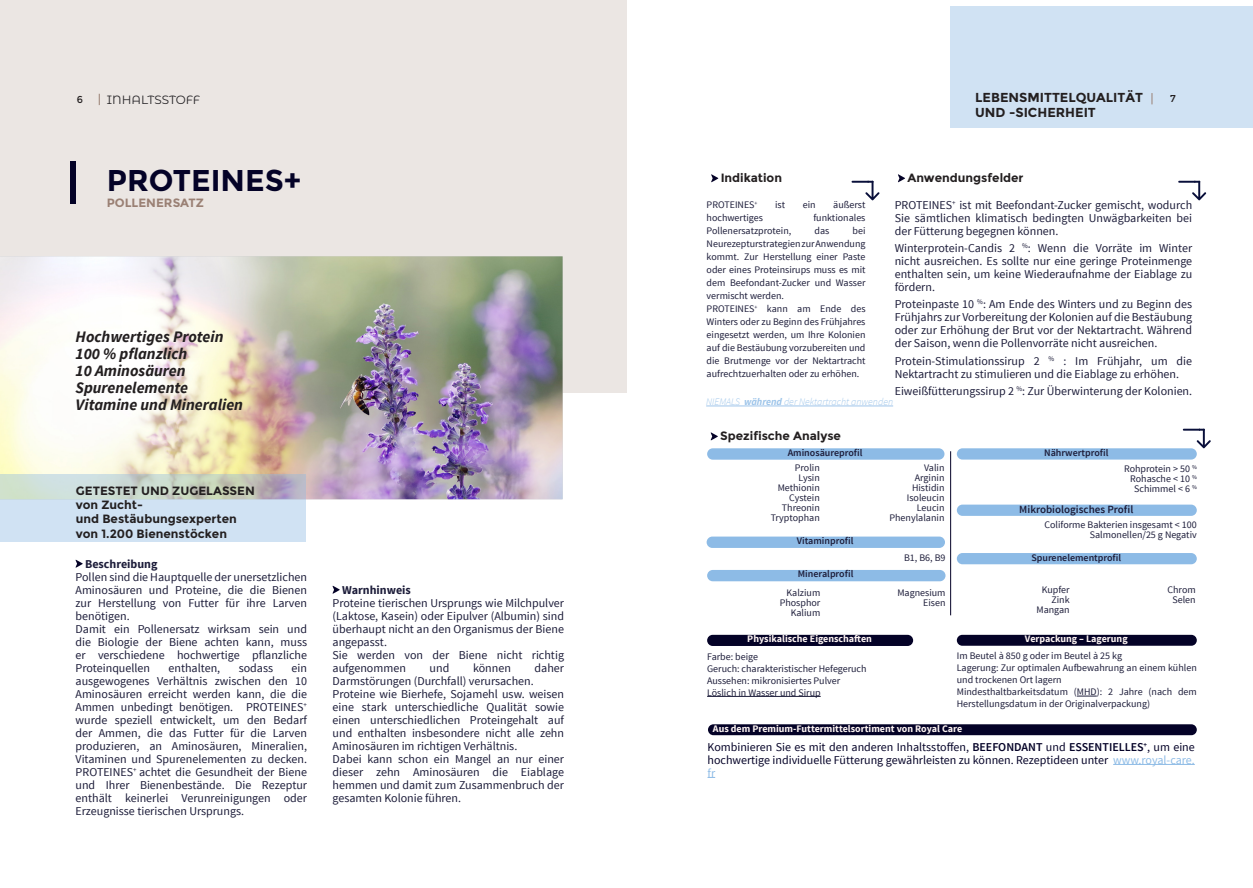
<style>
.page{position:relative;width:1253px;height:888px;background:#fff}
.page>*{position:absolute;margin:0;border:0;box-sizing:border-box;transform-origin:0 0}
.t1{font:700 30px "Montserrat";color:#040227}
.t2{font:italic 700 16px/17px "Source Sans Pro";color:#231f20}
.t3{font:700 13px/15px "Montserrat";color:#231f20}
.t4{font:12px/13px "Source Sans Pro";color:#1d1d3a}
.t5{font:12px/13px "Source Sans Pro";color:#040227;text-align:justify}
.t6{font:700 12px/14.4px "Montserrat";color:#231f20}
.t7{font:700 12px "Source Sans Pro";color:#1d1d3a}
.t8{font:700 12px "Montserrat";color:#9a8074}
.t9{font:12px "Montserrat Alternates";color:#262427}
.t10{font:600 11px "Source Sans Pro";color:#1d1d3a}
.t11{font:10px/10px "Source Sans Pro";color:#1d1d3a;text-align:right}
.t12{font:700 10px "Source Sans Pro";color:#fef5f3}
.t13{font:600 10px "Source Sans Pro";color:#1d1d3a}
.t14{font:italic 300 10px "Source Sans Pro";color:#9ec5ea}
.t15{font:10px "Montserrat";color:#231f20}
.s1{font-weight:700}
.s2{font-weight:600}
.s3{color:#8dbbe6}
</style>
<div class="page">
<div style="left:0;top:0;width:626px;height:392px;background:#ebe6e3"></div>
<img style="left:0;top:256px;width:563px;height:243px">
<div style="left:950px;top:6px;width:303px;height:122px;background:#d0e2f3"></div>
<div style="left:70px;top:161px;width:6px;height:43px;background:#040227"></div>
<svg style="left:711px;top:174px;width:7px;height:8px"></svg>
<svg style="left:898px;top:174px;width:7px;height:8px"></svg>
<svg style="left:76px;top:559px;width:7px;height:8px"></svg>
<svg style="left:333px;top:586px;width:7px;height:7px"></svg>
<svg style="left:852px;top:181px;width:28px;height:19px"></svg>
<svg style="left:1178px;top:181px;width:28px;height:19px"></svg>
<svg style="left:711px;top:432px;width:7px;height:8px"></svg>
<svg style="left:1183px;top:428px;width:28px;height:20px"></svg>
<div style="left:707px;top:448px;width:237px;height:11px;background:#8dbbe6;border-radius:6px"></div>
<div style="left:707px;top:569px;width:238px;height:12px;background:#8dbbe6;border-radius:6px"></div>
<div style="left:957px;top:553px;width:240px;height:11px;background:#8dbbe6;border-radius:6px"></div>
<div style="left:707px;top:536px;width:238px;height:11px;background:#8dbbe6;border-radius:6px"></div>
<div style="left:957px;top:448px;width:240px;height:11px;background:#8dbbe6;border-radius:6px"></div>
<div style="left:957px;top:504px;width:240px;height:11px;background:#8dbbe6;border-radius:6px"></div>
<hr style="left:707px;top:696px;width:114px;height:1px;background:#1d1d3a">
<div style="left:707px;top:634px;width:206px;height:11px;background:#040227;border-radius:6px"></div>
<svg style="left:1077px;top:695px;width:20px;height:1px"></svg>
<div style="left:957px;top:634px;width:240px;height:11px;background:#040227;border-radius:5px"></div>
<hr style="left:950px;top:451px;width:1px;height:164px;background:#040227">
<svg style="left:0;top:474px;width:306px;height:68px;background:#ccdbe3"></svg>
<hr style="left:1113px;top:763px;width:82px;height:1px;background:#8dbbe6">
<div style="left:708px;top:724px;width:489px;height:11px;background:#040227;border-radius:5px"></div>
<hr style="left:706px;top:405px;width:187px;height:1px;background:#9ec5ea">
<p class="t3" style="left:975px;top:90px;width:169px">LEBENSMITTELQUALITÄT<br>UND -SICHERHEIT</p>
<p class="t15" style="left:77px;top:94px;width:8px">6</p>
<p class="t9" style="left:107px;top:91px;width:95px">INHALTSSTOFF</p>
<p class="t15" style="left:1170px;top:93px;width:7px">7</p>
<h1 class="t1" style="left:107px;top:162px;width:196px">PROTEINES+</h1>
<p class="t8" style="left:107px;top:196px;width:99px">POLLENERSATZ</p>
<h2 class="t2" style="left:76px;top:328px;width:169px">Hochwertiges Protein<br>100 % pflanzlich<br>10 Aminosäuren<br>Spurenelemente<br>Vitamine und Mineralien</h2>
<p class="t6" style="left:76px;top:483px;width:181px">GETESTET UND ZUGELASSEN von Zucht-<br>und Bestäubungsexperten von 1.200 Bienenstöcken</p>
<p class="t7" style="left:85px;top:555px;width:74px">Beschreibung</p>
<p class="t4" style="left:76px;top:570px;width:233px">Pollen sind die Hauptquelle der unersetzlichen Aminosäuren und Proteine, die die Bienen zur Herstellung von Futter für ihre Larven benötigen.<br>Damit ein Pollenersatz wirksam sein und die Biologie der Biene achten kann, muss er verschiedene hochwertige pflanzliche Proteinquellen</p>
<p class="t4" style="left:169px;top:661px;width:53px">enthalten,</p>
<p class="t4" style="left:239px;top:661px;width:36px">sodass</p>
<p class="t4" style="left:76px;top:661px;width:233px;text-align:justify;text-indent:216px">ein ausgewogenes Verhältnis zwischen den 10<br>Aminosäuren erreicht werden kann, die die Ammen unbedingt benötigen. PROTEINES<sup>+ </sup>wurde speziell entwickelt, um den Bedarf der Ammen, die das Futter für die Larven produzieren, an Aminosäuren, Mineralien, Vitaminen und Spurenelementen zu decken.<br>PROTEINES<sup>+</sup> achtet die Gesundheit der Biene und Ihrer Bienenbestände. Die Rezeptur enthält keinerlei Verunreinigungen oder Erzeugnisse tierischen Ursprungs.</p>
<p class="t7" style="left:342px;top:581px;width:70px">Warnhinweis</p>
<p class="t4" style="left:333px;top:596px;width:233px">Proteine tierischen Ursprungs wie Milchpulver (Laktose, Kasein) oder Eipulver (Albumin) sind überhaupt nicht an den Organismus der Biene angepasst.<br>Sie werden von der Biene nicht richtig aufgenommen</p>
<p class="t4" style="left:430px;top:661px;width:21px">und</p>
<p class="t4" style="left:473px;top:661px;width:39px">können</p>
<p class="t4" style="left:535px;top:661px;width:31px">daher</p>
<p class="t4" style="left:333px;top:674px;width:233px">Darmstörungen (Durchfall) verursachen.<br>Proteine wie Bierhefe, Sojamehl usw. weisen eine stark unterschiedliche Qualität sowie einen unterschiedlichen Proteingehalt auf und enthalten insbesondere nicht alle zehn Aminosäuren im richtigen Verhältnis.<br>Dabei kann schon ein Mangel an nur einer dieser zehn Aminosäuren die Eiablage hemmen und damit zum Zusammenbruch der gesamten Kolonie führen.</p>
<p class="t6" style="left:721px;top:171px;width:63px">Indikation</p>
<p class="t6" style="left:907px;top:171px;width:118px">Anwendungsfelder</p>
<p class="t11" style="left:707px;top:200px;width:52px">PROTEINES<sup>+</sup></p>
<p class="t11" style="left:775px;top:200px;width:12px">ist</p>
<p class="t11" style="left:803px;top:200px;width:14px">ein</p>
<p class="t11" style="left:833px;top:200px;width:34px">äußerst</p>
<p class="t11" style="left:707px;top:213px;width:58px">hochwertiges</p>
<p class="t11" style="left:813px;top:213px;width:54px">funktionales</p>
<p class="t11" style="left:707px;top:226px;width:86px">Pollenersatzprotein,</p>
<p class="t11" style="left:814px;top:226px;width:16px">das</p>
<p class="t4" style="left:895px;top:199px;width:299px;text-align:justify">PROTEINES<sup>+</sup> ist mit Beefondant-Zucker gemischt, wodurch Sie sämtlichen klimatisch bedingten Unwägbarkeiten bei der Fütterung begegnen können.</p>
<p class="t4" style="left:895px;top:242px;width:299px;text-align:justify">Winterprotein-Candis 2 <sup>%</sup>: Wenn die Vorräte im Winter nicht ausreichen. Es sollte nur eine geringe Proteinmenge enthalten sein, um keine Wiederaufnahme der Eiablage zu fördern.</p>
<p class="t4" style="left:895px;top:298px;width:299px;text-align:justify">Proteinpaste 10 <sup>%</sup>: Am Ende des Winters und zu Beginn des Frühjahrs zur Vorbereitung der Kolonien auf die Bestäubung oder zur Erhöhung der Brut vor der Nektartracht. Während der Saison, wenn die Pollenvorräte nicht ausreichen.</p>
<p class="t4" style="left:895px;top:354px;width:299px">Protein-Stimulationssirup 2 <sup>%</sup> : Im Frühjahr, um die<br>Nektartracht zu stimulieren und die Eiablage zu erhöhen.</p>
<p class="t4" style="left:895px;top:384px;width:299px">Eiweißfütterungssirup 2 <sup>%</sup>: Zur Überwinterung der Kolonien.</p>
<p class="t11" style="left:707px;top:224px;width:160px;line-height:13px;text-align:left;text-indent:146px">bei<br>Neurezepturstrategien zur Anwendung kommt. Zur Herstellung einer Paste oder eines Proteinsirups muss es mit dem Beefondant-Zucker und Wasser vermischt werden.<br>PROTEINES<sup>+</sup> kann am Ende des<br>Winters oder zu Beginn des Frühjahres eingesetzt werden, um Ihre Kolonien auf die Bestäubung vorzubereiten und die Brutmenge vor der Nektartracht aufrechtzuerhalten oder zu erhöhen.</p>
<p class="t14" style="left:706px;top:395px;width:188px">NIEMALS <span class="s1">während</span> der Nektartracht anwenden</p>
<p class="t6" style="left:720px;top:429px;width:122px">Spezifische Analyse</p>
<p class="t11" style="left:771px;top:462px;width:51px">Prolin<br>Lysin<br>Methionin<br>Cystein<br>Threonin<br>Tryptophan</p>
<p class="t11" style="left:889px;top:462px;width:56px">Valin<br>Arginin<br>Histidin<br>Isoleucin<br>Leucin<br>Phenylalanin</p>
<p class="t13" style="left:788px;top:446px;width:76px">Aminosäureprofil</p>
<p class="t13" style="left:797px;top:534px;width:58px">Vitaminprofil</p>
<p class="t13" style="left:1044px;top:446px;width:66px">Nährwertprofil</p>
<p class="t11" style="left:1124px;top:464px;width:74px">Rohprotein &gt; 50 <sup>%<br></sup>Rohasche &lt; 10 <sup>%<br></sup>Schimmel &lt; 6 <sup>%</sup></p>
<p class="t10" style="left:1019px;top:502px;width:116px">Mikrobiologisches Profil</p>
<p class="t11" style="left:1044px;top:519px;width:154px">Coliforme Bakterien insgesamt &lt; 100<br>Salmonellen/25 g Negativ</p>
<p class="t13" style="left:798px;top:567px;width:57px">Mineralprofil</p>
<p class="t11" style="left:904px;top:552px;width:43px">B1, B6, B9</p>
<p class="t13" style="left:1031px;top:550px;width:91px">Spurenelementprofil</p>
<p class="t11" style="left:780px;top:587px;width:42px">Kalzium<br>Phosphor<br>Kalium</p>
<p class="t11" style="left:897px;top:587px;width:50px">Magnesium<br>Eisen</p>
<p class="t11" style="left:1036px;top:584px;width:35px">Kupfer<br>Zink<br>Mangan</p>
<p class="t11" style="left:1167px;top:584px;width:30px;text-align:center">Chrom<br>Selen</p>
<p class="t12" style="left:747px;top:632px;width:126px">Physikalische Eigenschaften</p>
<p class="t12" style="left:1025px;top:632px;width:104px">Verpackung – Lagerung</p>
<p class="t11" style="left:707px;top:650px;width:161px;line-height:12px;text-align:left">Farbe: beige<br>Geruch: charakteristischer Hefegeruch<br>Aussehen: mikronisiertes Pulver<br>Löslich in Wasser und Sirup</p>
<p class="t11" style="left:957px;top:650px;width:241px;line-height:12px;text-align:left">Im Beutel à 850 g oder im Beutel à 25 kg<br>Lagerung: Zur optimalen Aufbewahrung an einem kühlen und trockenen Ort lagern<br>Mindesthaltbarkeitsdatum (MHD): 2 Jahre (nach dem Herstellungsdatum in der Originalverpackung)</p>
<p class="t12" style="left:713px;top:721px;width:251px">Aus dem Premium-Futtermittelsortiment von Royal Care</p>
<p class="t5" style="left:707px;top:740px;width:489px">Kombinieren Sie es mit den anderen Inhaltsstoffen, <span class="s2">BEEFONDANT</span> und <span class="s2">ESSENTIELLES</span><sup>+</sup>, um eine hochwertige individuelle Fütterung gewährleisten zu können. Rezeptideen unter <span class="s3">www.royal-care. fr</span></p>
</div>
